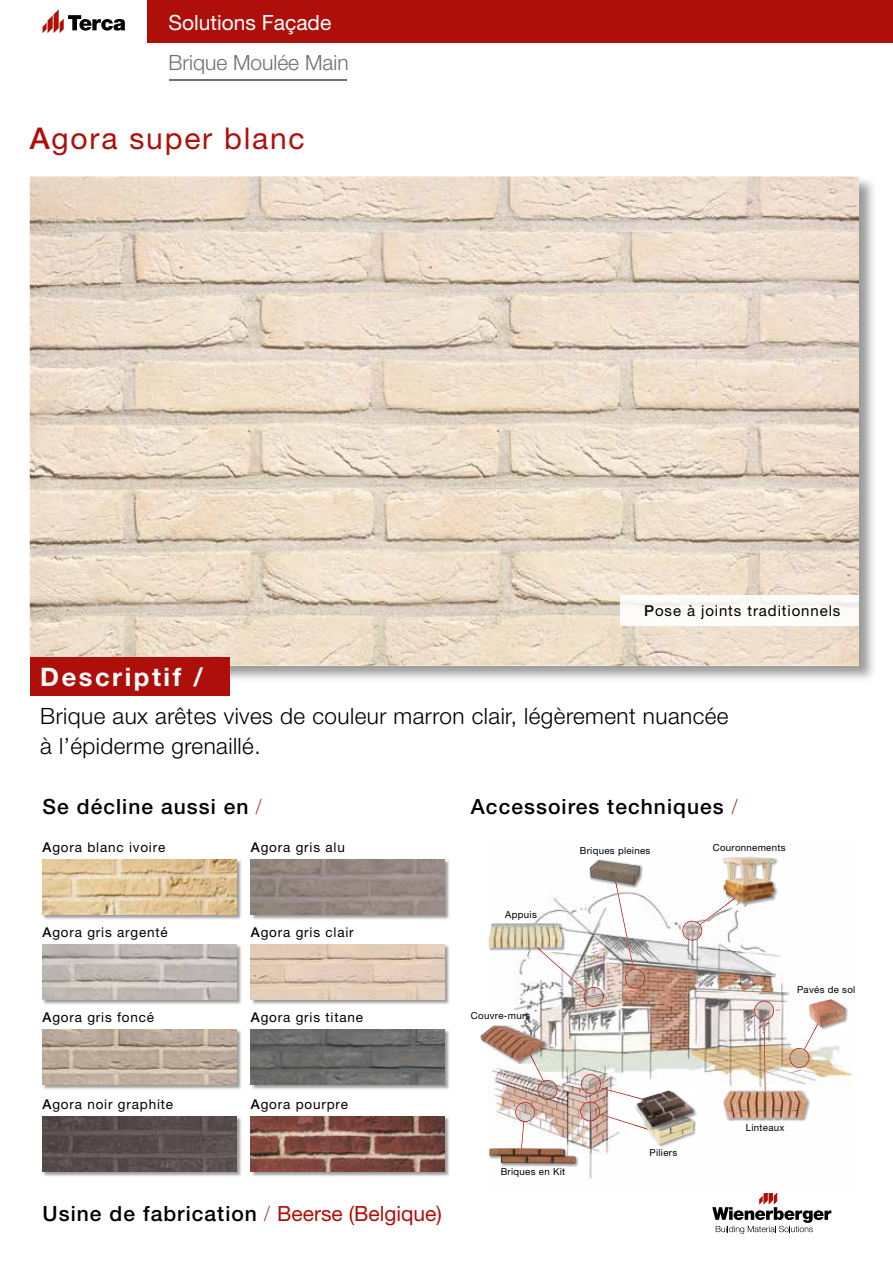
<style>
.page{position:relative;width:893px;height:1263px;background:#fff}
.page>*{position:absolute;margin:0;border:0;box-sizing:border-box;transform-origin:0 0}
.t1{font:30px "Helvetica Neue LT Std";letter-spacing:.06em;color:#ae0f0a}
.t2{font:700 25.5px "Helvetica Neue LT Std";letter-spacing:.1em;color:#fff}
.t3{font:300 22.5px/30px "Helvetica Neue LT Std";letter-spacing:.02em;color:#000}
.t4{font:500 21px "Helvetica Neue LT Std";letter-spacing:.05em;color:#000}
.t5{font:300 21px "Helvetica Neue LT Std";color:#706f6f}
.t6{font:21px "Helvetica Neue LT Std";color:#fff}
.t7{font:15px "Helvetica Neue LT Std";letter-spacing:.06em;color:#000}
.t8{font:13.5px "Helvetica Neue LT Std";letter-spacing:.06em;color:#000}
.t9{font:9.6px "Helvetica Neue LT Std";letter-spacing:.03em;color:#000}
.s1{font-weight:500}
.s2{font-weight:100;font-stretch:condensed;color:#ae0f0a}
.s3{font-weight:400;color:#ae0f0a}
</style>
<div class="page">
<img style="left:230px;top:179px;width:644px;height:500px">
<img style="left:30px;top:176px;width:829px;height:489px">
<img style="left:621px;top:595px;width:238px;height:30px">
<div style="left:147px;top:0;width:746px;height:43px;background:#ae0f0a"></div>
<svg style="left:43px;top:9px;width:82px;height:24px"></svg>
<svg style="left:712px;top:1193px;width:119px;height:41px"></svg>
<div style="left:30px;top:657px;width:200px;height:38px;background:#ae0f0a"></div>
<hr style="left:169px;top:79px;width:178px;height:1px;background:#706f6f">
<img style="left:251px;top:859px;width:198px;height:60px">
<img style="left:251px;top:859px;width:193px;height:55px">
<img style="left:43px;top:944px;width:198px;height:60px">
<img style="left:43px;top:944px;width:193px;height:55px">
<img style="left:251px;top:944px;width:198px;height:60px">
<img style="left:251px;top:944px;width:193px;height:55px">
<img style="left:43px;top:1029px;width:198px;height:60px">
<img style="left:43px;top:1029px;width:193px;height:55px">
<img style="left:251px;top:1029px;width:198px;height:60px">
<img style="left:251px;top:1029px;width:193px;height:55px">
<img style="left:488px;top:860px;width:364px;height:319px">
<svg style="left:788px;top:1012px;width:36px;height:57px"></svg>
<img style="left:737px;top:856px;width:41px;height:49px">
<svg style="left:681px;top:896px;width:56px;height:46px"></svg>
<img style="left:722px;top:857px;width:53px;height:45px">
<img style="left:488px;top:1025px;width:60px;height:39px">
<img style="left:480px;top:1025px;width:65px;height:36px">
<img style="left:808px;top:998px;width:40px;height:32px">
<img style="left:814px;top:1022px;width:10px;height:8px">
<img style="left:809px;top:999px;width:21px;height:23px">
<img style="left:488px;top:923px;width:77px;height:28px">
<svg style="left:531px;top:942px;width:73px;height:65px"></svg>
<img style="left:489px;top:923px;width:73px;height:25px">
<img style="left:589px;top:859px;width:55px;height:29px">
<svg style="left:614px;top:878px;width:31px;height:110px"></svg>
<img style="left:590px;top:860px;width:50px;height:25px">
<img style="left:642px;top:1131px;width:54px;height:16px">
<img style="left:649px;top:1131px;width:43px;height:13px">
<img style="left:659px;top:1089px;width:38px;height:42px">
<svg style="left:580px;top:1074px;width:79px;height:59px"></svg>
<img style="left:643px;top:1128px;width:50px;height:3px">
<img style="left:635px;top:1090px;width:59px;height:38px">
<img style="left:489px;top:1147px;width:90px;height:20px">
<svg style="left:515px;top:1050px;width:42px;height:98px"></svg>
<img style="left:489px;top:1148px;width:87px;height:15px">
<img style="left:723px;top:1090px;width:87px;height:31px">
<svg style="left:754px;top:1001px;width:20px;height:89px"></svg>
<img style="left:723px;top:1090px;width:84px;height:28px">
<img style="left:251px;top:1116px;width:198px;height:60px">
<img style="left:251px;top:1116px;width:193px;height:55px">
<img style="left:43px;top:859px;width:198px;height:60px">
<img style="left:43px;top:859px;width:193px;height:55px">
<img style="left:43px;top:1116px;width:198px;height:60px">
<img style="left:43px;top:1116px;width:193px;height:55px">
<h3 class="t6" style="left:168px;top:10px;width:164px">Solutions Façade</h3>
<h3 class="t5" style="left:168px;top:50px;width:182px">Brique Moulée Main</h3>
<h1 class="t1" style="left:30px;top:120px;width:276px"><span class="s1">A</span>gora super blanc</h1>
<p class="t7" style="left:644px;top:601px;width:198px"><span class="s1">P</span>ose à joints traditionnels</p>
<h2 class="t2" style="left:40px;top:661px;width:164px">Descriptif /</h2>
<h3 class="t3" style="left:40px;top:701px;width:690px">Brique aux arêtes vives de couleur marron clair, légèrement nuancée à l’épiderme grenaillé.</h3>
<h3 class="t4" style="left:43px;top:794px;width:221px">Se décline aussi en <span class="s2">/</span></h3>
<h3 class="t4" style="left:471px;top:794px;width:268px">Accessoires techniques <span class="s2">/</span></h3>
<p class="t8" style="left:43px;top:839px;width:124px"><span class="s1">A</span>gora blanc ivoire</p>
<p class="t8" style="left:251px;top:839px;width:96px"><span class="s1">A</span>gora gris alu</p>
<p class="t9" style="left:713px;top:842px;width:74px">Couronnements</p>
<p class="t9" style="left:580px;top:845px;width:72px">Briques pleines</p>
<p class="t8" style="left:43px;top:924px;width:127px"><span class="s1">A</span>gora gris argenté</p>
<p class="t8" style="left:251px;top:924px;width:104px"><span class="s1">A</span>gora gris clair</p>
<p class="t9" style="left:505px;top:908px;width:33px">Appuis</p>
<p class="t8" style="left:43px;top:1009px;width:113px"><span class="s1">A</span>gora gris foncé</p>
<p class="t8" style="left:251px;top:1009px;width:114px"><span class="s1">A</span>gora gris titane</p>
<p class="t9" style="left:471px;top:1010px;width:61px">Couvre-murs</p>
<p class="t8" style="left:43px;top:1096px;width:132px"><span class="s1">A</span>gora noir graphite</p>
<p class="t8" style="left:251px;top:1096px;width:99px"><span class="s1">A</span>gora pourpre</p>
<h3 class="t4" style="left:43px;top:1200px;width:401px">Usine de fabrication <span class="s2">/</span> <span class="s3">Beerse (Belgique)</span></h3>
<p class="t9" style="left:501px;top:1166px;width:66px">Briques en Kit</p>
<p class="t9" style="left:649px;top:1147px;width:29px">Piliers</p>
<p class="t9" style="left:797px;top:984px;width:60px">Pavés de sol</p>
<p class="t9" style="left:746px;top:1122px;width:40px">Linteaux</p>
</div>
